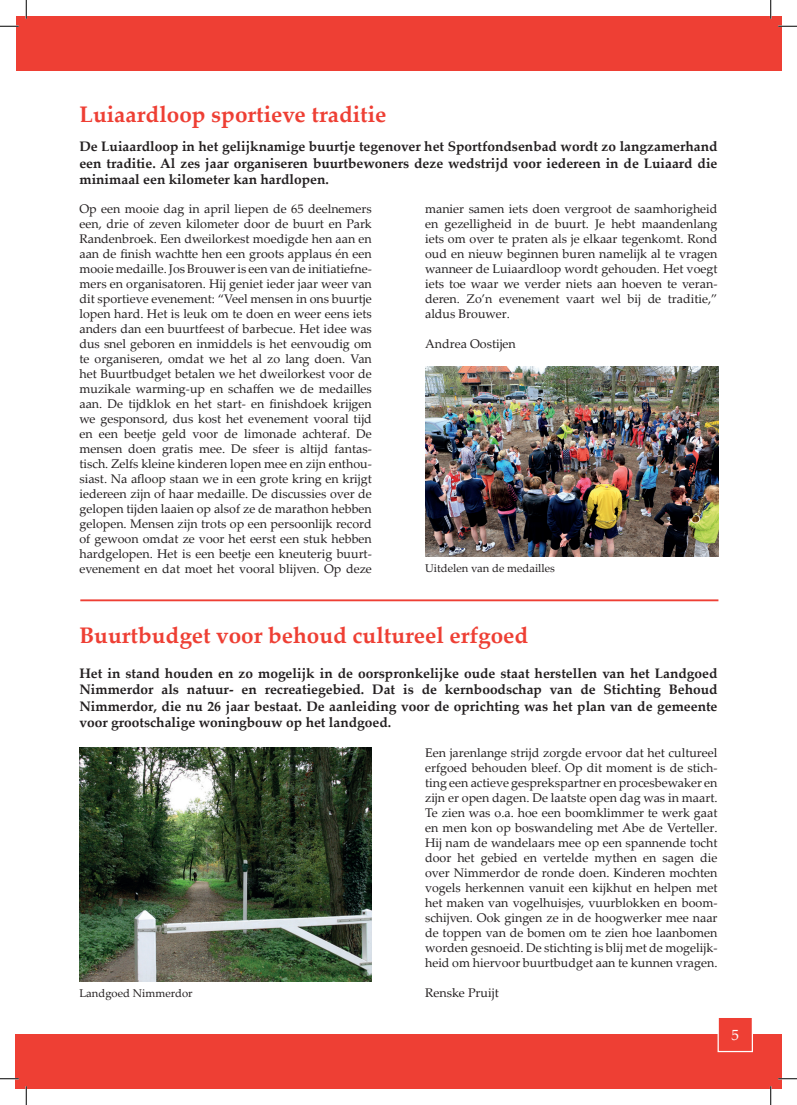
<style>
.page{position:relative;width:797px;height:1105px;background:#fff}
.page>*{position:absolute;margin:0;border:0;box-sizing:border-box;transform-origin:0 0}
.t1{font:700 22.5px "Palatino Linotype";color:#ee3f34}
.t2{font:15px "Palatino Linotype";color:#fff}
.t3{font:700 13.75px/16.5px "Palatino Linotype";color:#231f20;text-align:justify}
.t4{font:12.5px/15px "Palatino Linotype";color:#231f20;text-align:justify}
.t5{font:11.25px "Palatino Linotype";color:#231f20}
</style>
<div class="page">
<div style="left:16px;top:1034px;width:765px;height:55px;background:#ee3f34"></div>
<div style="left:717px;top:1017px;width:36px;height:35px;background:#ee3f34;border:1px solid #fff"></div>
<div style="left:16px;top:16px;width:765px;height:55px;background:#ee3f34"></div>
<hr style="left:80px;top:599px;width:638px;height:2px;background:#ee3f34">
<img style="left:425px;top:366px;width:293px;height:190px">
<img style="left:79px;top:747px;width:293px;height:235px">
<svg style="left:0;top:25px;width:19px;height:2px"></svg>
<svg style="left:778px;top:25px;width:19px;height:2px"></svg>
<svg style="left:0;top:1078px;width:19px;height:1px"></svg>
<svg style="left:778px;top:1078px;width:19px;height:1px"></svg>
<svg style="left:25px;top:0;width:2px;height:19px"></svg>
<svg style="left:25px;top:1086px;width:2px;height:19px"></svg>
<svg style="left:770px;top:0;width:1px;height:19px"></svg>
<svg style="left:770px;top:1086px;width:1px;height:19px"></svg>
<h1 class="t1" style="left:79px;top:99px;width:308px">Luiaardloop sportieve traditie</h1>
<p class="t3" style="left:79px;top:138px;width:639px">De Luiaardloop in het gelijknamige buurtje tegenover het Sportfondsenbad wordt zo langzamerhand een traditie. Al zes jaar organiseren buurtbewoners deze wedstrijd voor iedereen in de Luiaard die minimaal een kilometer kan hardlopen.</p>
<p class="t4" style="left:425px;top:200px;width:294px">manier samen iets doen vergroot de saamhorigheid en gezelligheid in de buurt. Je hebt maandenlang iets om over te praten als je elkaar tegenkomt. Rond oud en nieuw beginnen buren namelijk al te vragen wanneer de Luiaardloop wordt gehouden. Het voegt iets toe waar we verder niets aan hoeven te veran&shy;deren. Zo’n evenement vaart wel bij de traditie,” aldus Brouwer.</p>
<p class="t4" style="left:425px;top:335px;width:92px">Andrea Oostijen</p>
<p class="t4" style="left:79px;top:200px;width:294px">Op een mooie dag in april liepen de 65 deelnemers een, drie of zeven kilometer door de buurt en Park Randenbroek. Een dweilorkest moedigde hen aan en aan de finish wachtte hen een groots applaus én een mooie medaille. Jos Brouwer is een van de initiatiefne&shy;mers en organisatoren. Hij geniet ieder jaar weer van dit sportieve evenement: “Veel mensen in ons buurtje lopen hard. Het is leuk om te doen en weer eens iets anders dan een buurtfeest of barbecue. Het idee was dus snel geboren en inmiddels is het eenvoudig om te organiseren, omdat we het al zo lang doen. Van het Buurtbudget betalen we het dweilorkest voor de muzikale warming-up en schaffen we de medailles aan. De tijdklok en het start- en finishdoek krijgen we gesponsord, dus kost het evenement vooral tijd en een beetje geld voor de limonade achteraf. De mensen doen gratis mee. De sfeer is altijd fantas&shy;tisch. Zelfs kleine kinderen lopen mee en zijn enthou&shy;siast. Na afloop staan we in een grote kring en krijgt iedereen zijn of haar medaille. De discussies over de gelopen tijden laaien op alsof ze de marathon hebben gelopen. Mensen zijn trots op een persoonlijk record of gewoon omdat ze voor het eerst een stuk hebben hardgelopen. Het is een beetje een kneuterig buurt&shy;evenement en dat moet het vooral blijven. Op deze</p>
<p class="t5" style="left:425px;top:560px;width:131px">Uitdelen van de medailles</p>
<h1 class="t1" style="left:79px;top:620px;width:450px">Buurtbudget voor behoud cultureel erfgoed</h1>
<p class="t3" style="left:79px;top:664px;width:639px">Het in stand houden en zo mogelijk in de oorspronkelijke oude staat herstellen van het Landgoed Nimmerdor als natuur- en recreatiegebied. Dat is de kernboodschap van de Stichting Behoud Nimmerdor, die nu 26 jaar bestaat. De aanleiding voor de oprichting was het plan van de gemeente voor grootschalige woningbouw op het landgoed.</p>
<p class="t4" style="left:425px;top:744px;width:294px">Een jarenlange strijd zorgde ervoor dat het cultureel erfgoed behouden bleef. Op dit moment is de stich&shy;ting een actieve gesprekspartner en procesbewaker en zijn er open dagen. De laatste open dag was in maart.<br>Te zien was o.a. hoe een boomklimmer te werk gaat en men kon op boswandeling met Abe de Verteller.<br>Hij nam de wandelaars mee op een spannende tocht door het gebied en vertelde mythen en sagen die over Nimmerdor de ronde doen. Kinderen mochten vogels herkennen vanuit een kijkhut en helpen met het maken van vogelhuisjes, vuurblokken en boom&shy;schijven. Ook gingen ze in de hoogwerker mee naar de toppen van de bomen om te zien hoe laanbomen worden gesnoeid. De stichting is blij met de mogelijk&shy;heid om hiervoor buurtbudget aan te kunnen vragen.</p>
<p class="t4" style="left:425px;top:984px;width:75px">Renske Pruijt</p>
<p class="t5" style="left:79px;top:985px;width:115px">Landgoed Nimmerdor</p>
<p class="t2" style="left:731px;top:1024px;width:9px">5</p>
</div>
